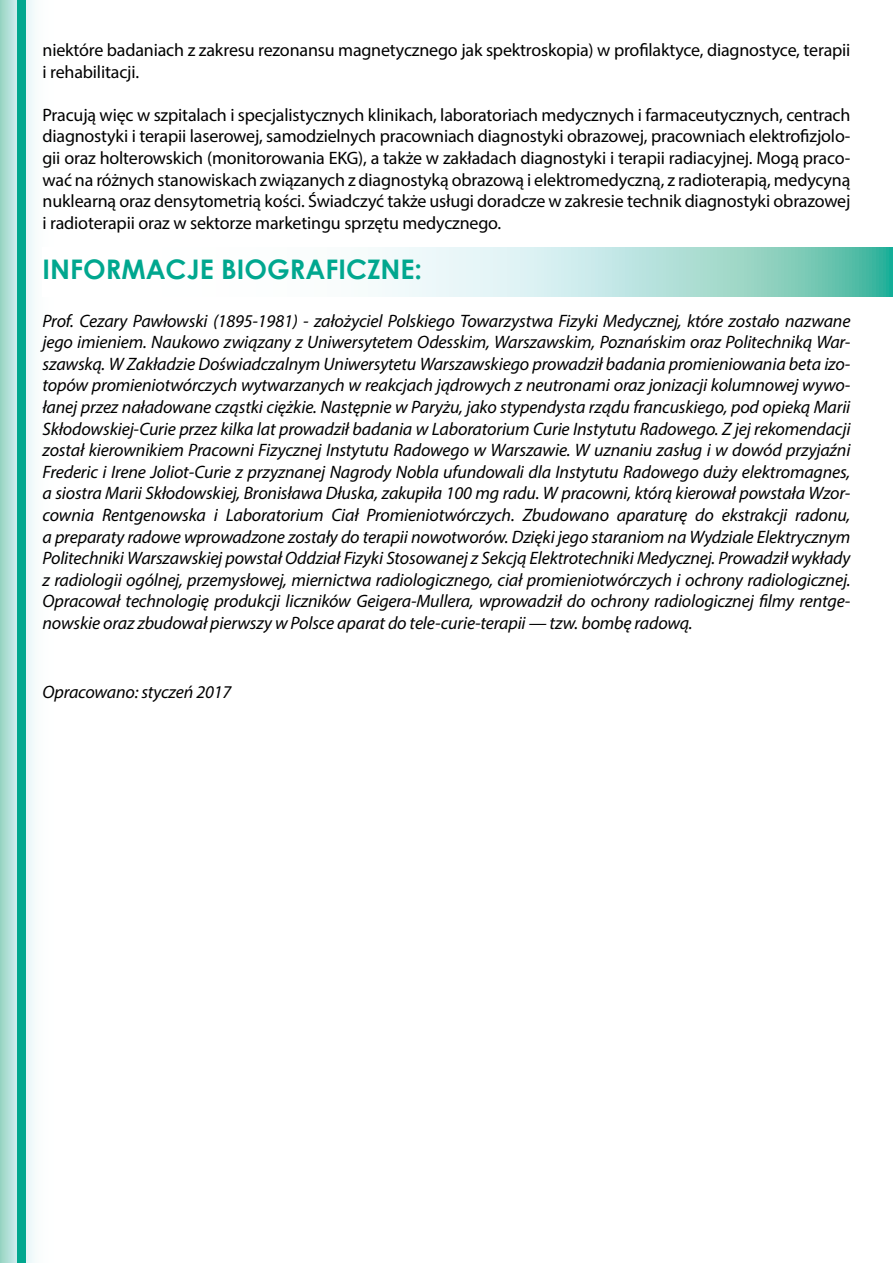
<style>
.page{position:relative;width:893px;height:1263px;background:#fff}
.page>*{position:absolute;margin:0;border:0;box-sizing:border-box;transform-origin:0 0}
.t1{font:700 27px "Century Gothic";color:#00a78f}
.t2{font:italic 18px/21.6px "Myriad Pro";letter-spacing:-.01em;color:#000;text-align:justify}
.t3{font:18px/21.6px "Myriad Pro";letter-spacing:-.01em;color:#000}
</style>
<div class="page">
<svg style="left:0;top:0;width:35px;height:1263px"></svg>
<div style="left:17px;top:0;width:9px;height:1263px;background:#00a78f"></div>
<svg style="left:378px;top:247px;width:515px;height:50px;background:#b1e0d9"></svg>
<p class="t3" style="left:43px;top:39px;width:809px">niektóre badaniach z zakresu rezonansu magnetycznego jak spektroskopia) w profilaktyce, diagnostyce, terapii i rehabilitacji.</p>
<p class="t3" style="left:43px;top:104px;width:809px;text-align:justify">Pracują więc w szpitalach i specjalistycznych klinikach, laboratoriach medycznych i farmaceutycznych, centrach diagnostyki i terapii laserowej, samodzielnych pracowniach diagnostyki obrazowej, pracowniach elektrofizjolo&shy;gii oraz holterowskich (monitorowania EKG), a także w zakładach diagnostyki i terapii radiacyjnej. Mogą praco&shy;wać na różnych stanowiskach związanych z diagnostyką obrazową i elektromedyczną, z radioterapią, medycyną nuklearną oraz densytometrią kości. Świadczyć także usługi doradcze w zakresie technik diagnostyki obrazowej i radioterapii oraz w sektorze marketingu sprzętu medycznego.</p>
<h1 class="t1" style="left:43px;top:249px;width:381px">INFORMACJE BIOGRAFICZNE:</h1>
<p class="t2" style="left:43px;top:309px;width:809px">Prof. Cezary Pawłowski (1895-1981) - założyciel Polskiego Towarzystwa Fizyki Medycznej, które zostało nazwane jego imieniem. Naukowo związany z Uniwersytetem Odesskim, Warszawskim, Poznańskim oraz Politechniką War&shy;szawską. W Zakładzie Doświadczalnym Uniwersytetu Warszawskiego prowadził badania promieniowania beta izo&shy;topów promieniotwórczych wytwarzanych w reakcjach jądrowych z neutronami oraz jonizacji kolumnowej wywo&shy;łanej przez naładowane cząstki ciężkie. Następnie w Paryżu, jako stypendysta rządu francuskiego, pod opieką Marii Skłodowskiej-Curie przez kilka lat prowadził badania w Laboratorium Curie Instytutu Radowego. Z jej rekomendacji został kierownikiem Pracowni Fizycznej Instytutu Radowego w Warszawie. W uznaniu zasług i w dowód przyjaźni Frederic i Irene Joliot-Curie z przyznanej Nagrody Nobla ufundowali dla Instytutu Radowego duży elektromagnes, a siostra Marii Skłodowskiej, Bronisława Dłuska, zakupiła 100 mg radu. W pracowni, którą kierował powstała Wzor&shy;cownia Rentgenowska i Laboratorium Ciał Promieniotwórczych. Zbudowano aparaturę do ekstrakcji radonu, a preparaty radowe wprowadzone zostały do terapii nowotworów. Dzięki jego staraniom na Wydziale Elektrycznym Politechniki Warszawskiej powstał Oddział Fizyki Stosowanej z Sekcją Elektrotechniki Medycznej. Prowadził wykłady z radiologii ogólnej, przemysłowej, miernictwa radiologicznego, ciał promieniotwórczych i ochrony radiologicznej.<br>Opracował technologię produkcji liczników Geigera-Mullera, wprowadził do ochrony radiologicznej filmy rentge&shy;nowskie oraz zbudował pierwszy w Polsce aparat do tele-curie-terapii — tzw. bombę radową.</p>
<p class="t2" style="left:43px;top:680px;width:190px">Opracowano: styczeń 2017</p>
</div>
